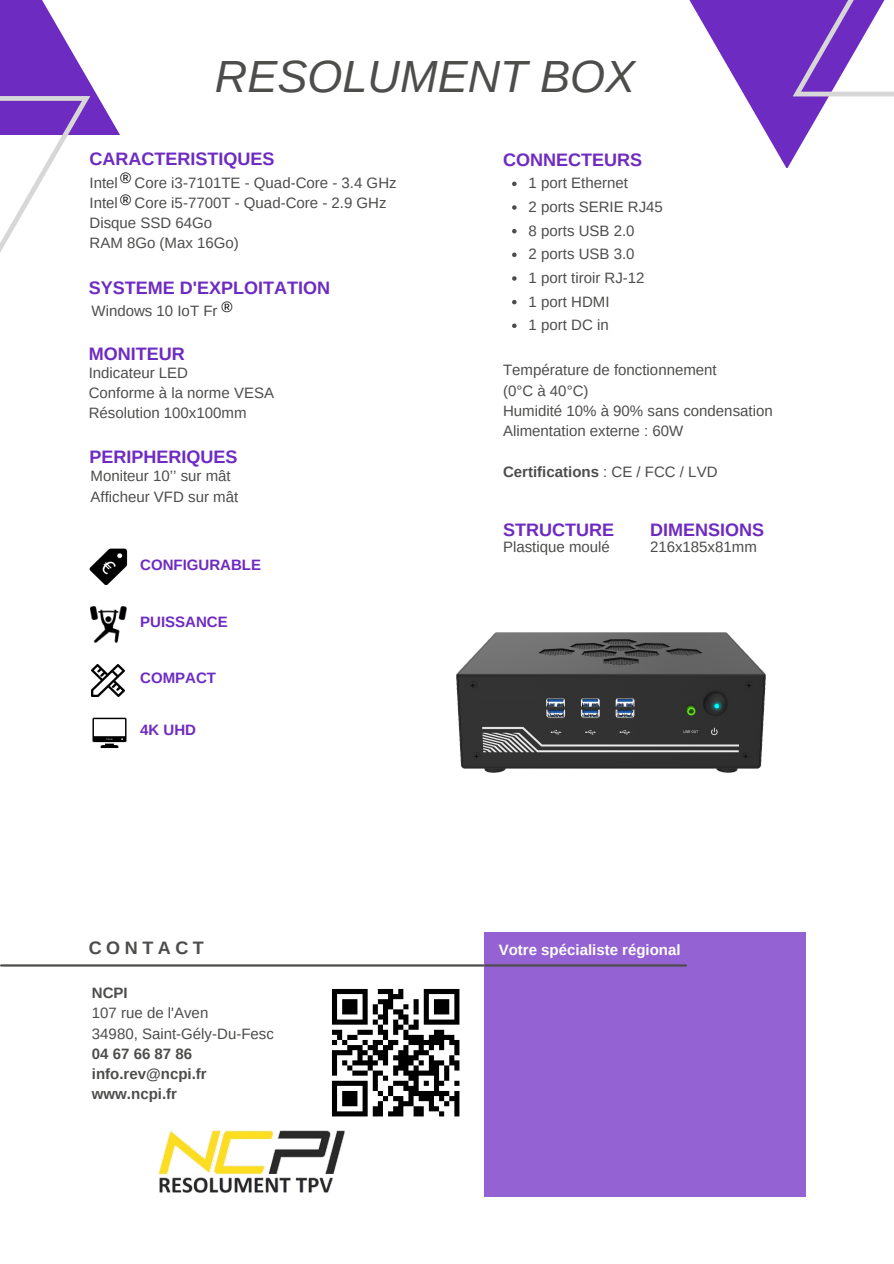
<style>
.page{position:relative;width:894px;height:1264px;background:#fff}
.page>*{position:absolute;margin:0;border:0;box-sizing:border-box;transform-origin:0 0}
.t1{font:italic 45px "Arimo";color:#4d4d4c}
.t2{font:700 18px "Arimo";color:#6e2bc2}
.t3{font:700 18px "Arimo";letter-spacing:.25em;color:#4d4d4c}
.t4{font:15px/20.2px "Arimo";color:#4d4d4c}
.t5{font:700 15px "Arimo";color:#4d4d4c}
.t6{font:700 15px "Arimo";color:#6e2bc2}
.t7{font:700 15px "Arimo";color:#fff}
.t8{font:15px "Arimo";color:#000}
.s1{font-weight:400}
</style>
<div class="page">
<svg style="left:689px;top:0;width:204px;height:168px"></svg>
<svg style="left:793px;top:0;width:100px;height:96px"></svg>
<svg style="left:0;top:0;width:120px;height:252px"></svg>
<div style="left:484px;top:931px;width:321px;height:265px;background:#9462d2"></div>
<img style="left:332px;top:989px;width:128px;height:128px">
<img style="left:92px;top:717px;width:35px;height:31px">
<img style="left:90px;top:606px;width:36px;height:36px">
<img style="left:92px;top:664px;width:32px;height:32px">
<img style="left:89px;top:548px;width:39px;height:38px">
<hr style="left:1px;top:964px;width:482px;height:2px;background:#4d4d4c">
<img style="left:158px;top:1130px;width:187px;height:63px">
<hr style="left:485px;top:964px;width:200px;height:2px;background:#4d4d4c">
<img style="left:456px;top:632px;width:310px;height:141px">
<svg style="left:512px;top:182px;width:4px;height:4px"></svg>
<svg style="left:512px;top:205px;width:4px;height:5px"></svg>
<svg style="left:512px;top:229px;width:4px;height:4px"></svg>
<svg style="left:512px;top:252px;width:4px;height:5px"></svg>
<svg style="left:512px;top:276px;width:4px;height:5px"></svg>
<svg style="left:512px;top:300px;width:4px;height:4px"></svg>
<svg style="left:512px;top:323px;width:4px;height:5px"></svg>
<p class="t1" style="left:215px;top:51px;width:422px">RESOLUMENT BOX</p>
<p class="t2" style="left:89px;top:149px;width:186px">CARACTERISTIQUES</p>
<p class="t8" style="left:120px;top:170px;width:13px">®</p>
<p class="t4" style="left:89px;top:172px;width:308px">Intel Core i3-7101TE - Quad-Core - 3.4 GHz</p>
<p class="t4" style="left:89px;top:192px;width:298px">Intel Core i5-7700T - Quad-Core - 2.9 GHz</p>
<p class="t4" style="left:89px;top:213px;width:124px">Disque SSD 64Go</p>
<p class="t4" style="left:89px;top:233px;width:151px">RAM 8Go (Max 16Go)</p>
<p class="t8" style="left:120px;top:191px;width:13px">®</p>
<p class="t2" style="left:89px;top:277px;width:243px">SYSTEME D'EXPLOITATION</p>
<p class="t4" style="left:91px;top:301px;width:127px">Windows 10 IoT Fr</p>
<p class="t8" style="left:221px;top:298px;width:13px">®</p>
<p class="t2" style="left:89px;top:343px;width:98px">MONITEUR</p>
<p class="t4" style="left:89px;top:362px;width:101px">Indicateur LED</p>
<p class="t4" style="left:89px;top:382px;width:187px">Conforme à la norme VESA</p>
<p class="t4" style="left:89px;top:403px;width:159px">Résolution 100x100mm</p>
<p class="t2" style="left:503px;top:149px;width:141px">CONNECTEURS</p>
<p class="t4" style="left:528px;top:173px;width:101px">1 port Ethernet</p>
<p class="t4" style="left:528px;top:197px;width:136px">2 ports SERIE RJ45</p>
<p class="t4" style="left:528px;top:220px;width:107px">8 ports USB 2.0</p>
<p class="t4" style="left:528px;top:244px;width:107px">2 ports USB 3.0</p>
<p class="t4" style="left:528px;top:268px;width:117px">1 port tiroir RJ-12</p>
<p class="t4" style="left:528px;top:291px;width:82px">1 port HDMI</p>
<p class="t4" style="left:528px;top:315px;width:82px">1 port DC in</p>
<p class="t4" style="left:503px;top:360px;width:215px">Température de fonctionnement</p>
<p class="t4" style="left:503px;top:380px;width:87px">(0°C à 40°C)</p>
<p class="t4" style="left:503px;top:400px;width:271px">Humidité 10% à 90% sans condensation<br>Alimentation externe : 60W</p>
<p class="t2" style="left:89px;top:447px;width:149px">PERIPHERIQUES</p>
<p class="t4" style="left:90px;top:466px;width:142px">Moniteur 10’’ sur mât</p>
<p class="t5" style="left:503px;top:463px;width:216px">Certifications <span class="s1">: CE / FCC / LVD</span></p>
<p class="t4" style="left:90px;top:486px;width:149px">Afficheur VFD sur mât</p>
<p class="t2" style="left:503px;top:519px;width:113px">STRUCTURE</p>
<p class="t2" style="left:649px;top:519px;width:115px">DIMENSIONS</p>
<p class="t6" style="left:140px;top:556px;width:122px">CONFIGURABLE</p>
<p class="t6" style="left:140px;top:613px;width:89px">PUISSANCE</p>
<p class="t6" style="left:140px;top:669px;width:77px">COMPACT</p>
<p class="t6" style="left:140px;top:721px;width:57px">4K UHD</p>
<p class="t3" style="left:89px;top:938px;width:117px">CONTACT</p>
<p class="t5" style="left:92px;top:984px;width:37px">NCPI</p>
<p class="t4" style="left:92px;top:1002px;width:118px">107 rue de l'Aven</p>
<p class="t4" style="left:92px;top:1023px;width:183px">34980, Saint-Gély-Du-Fesc</p>
<p class="t5" style="left:92px;top:1045px;width:102px">04 67 66 87 86</p>
<p class="t5" style="left:92px;top:1065px;width:116px">info.rev@ncpi.fr</p>
<p class="t5" style="left:92px;top:1085px;width:87px">www.ncpi.fr</p>
<p class="t4" style="left:503px;top:536px;width:108px">Plastique moulé</p>
<p class="t4" style="left:649px;top:536px;width:108px">216x185x81mm</p>
<p class="t7" style="left:498px;top:941px;width:183px">Votre spécialiste régional</p>
</div>
